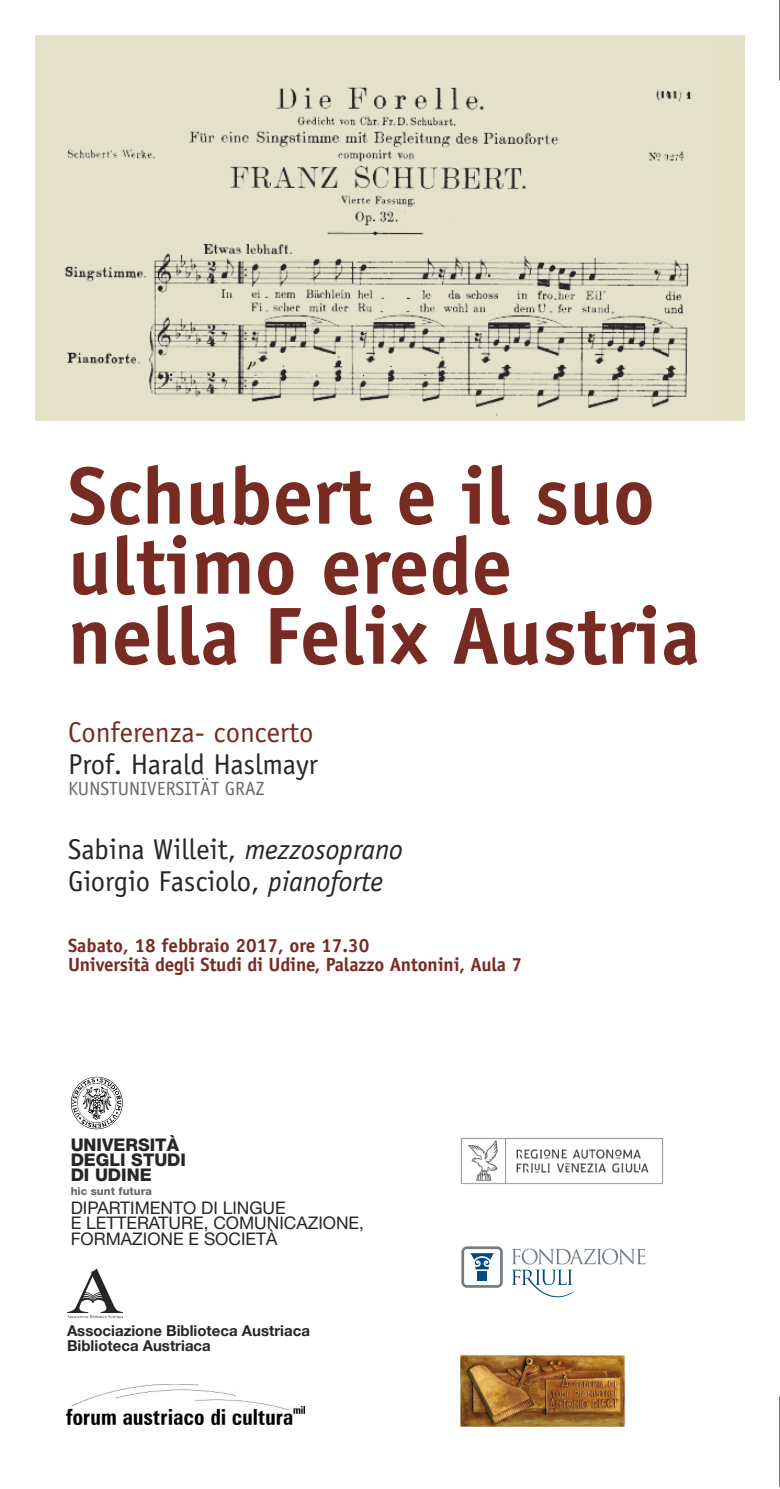
<style>
.page{position:relative;width:780px;height:1489px;background:#fff}
.page>*{position:absolute;margin:0;border:0;box-sizing:border-box;transform-origin:0 0}
.t1{font:700 81.25px/70px "Officina Sans";color:#782b23}
.t2{font:28.75px/31.9px "Officina Sans";color:#272526}
.t3{font:28.75px "Officina Sans";color:#782b23}
.t4{font:700 19.12px/19.1px "Officina Sans";letter-spacing:-.01em;color:#782b23}
.t5{font:19.12px "Officina Sans";color:#6d6867}
.t6{font:800 17.5px/15px "Helvetica Neue";color:#272526}
.t7{font:17.38px/15.4px "Helvetica Neue";color:#272526}
.t8{font:700 15px/15px "Helvetica Neue";color:#272526}
.t9{font:800 11px "Helvetica Neue";color:#6d6867}
.s1{font-style:italic}
</style>
<div class="page">
<img style="left:68px;top:1268px;width:55px;height:50px">
<img style="left:70px;top:1076px;width:53px;height:53px">
<div style="left:35px;top:35px;width:709px;height:385px;background:#e2e0c6"></div>
<img style="left:65px;top:87px;width:627px;height:329px">
<hr style="left:779px;top:0;width:1px;height:81px;background:#272526">
<hr style="left:779px;top:1396px;width:1px;height:90px;background:#272526">
<img style="left:67px;top:1384px;width:238px;height:40px">
<svg style="left:461px;top:1246px;width:42px;height:41px"></svg>
<div style="left:477px;top:1271px;width:10px;height:9px;background:#004b84"></div>
<svg style="left:511px;top:1248px;width:134px;height:50px"></svg>
<img style="left:460px;top:1137px;width:204px;height:47px">
<img style="left:459px;top:1353px;width:167px;height:73px">
<h1 class="t1" style="left:68px;top:467px;width:633px">Schubert e il suo ultimo erede nella Felix Austria</h1>
<h2 class="t3" style="left:68px;top:721px;width:247px">Conferenza- concerto</h2>
<h2 class="t2" style="left:68px;top:750px;width:251px">Prof. Harald Haslmayr</h2>
<p class="t5" style="left:68px;top:781px;width:198px">KUNSTUNIVERSITÄT GRAZ</p>
<h2 class="t2" style="left:68px;top:835px;width:336px">Sabina Willeit, <span class="s1">mezzosoprano<br></span>Giorgio Fasciolo, <span class="s1">pianoforte</span></h2>
<p class="t4" style="left:68px;top:937px;width:455px">Sabato, 18 febbraio 2017, ore 17.30<br>Università degli Studi di Udine, Palazzo Antonini, Aula 7</p>
<p class="t6" style="left:71px;top:1139px;width:117px">UNIVERSITÀ<br>DEGLI STUDI<br>DI UDINE</p>
<p class="t9" style="left:71px;top:1186px;width:83px">hic sunt futura</p>
<p class="t7" style="left:71px;top:1201px;width:295px">DIPARTIMENTO DI LINGUE<br>E LETTERATURE, COMUNICAZIONE,<br>FORMAZIONE E SOCIETÀ</p>
<p class="t8" style="left:67px;top:1322px;width:244px">Associazione Biblioteca Austriaca<br>Biblioteca Austriaca</p>
</div>
